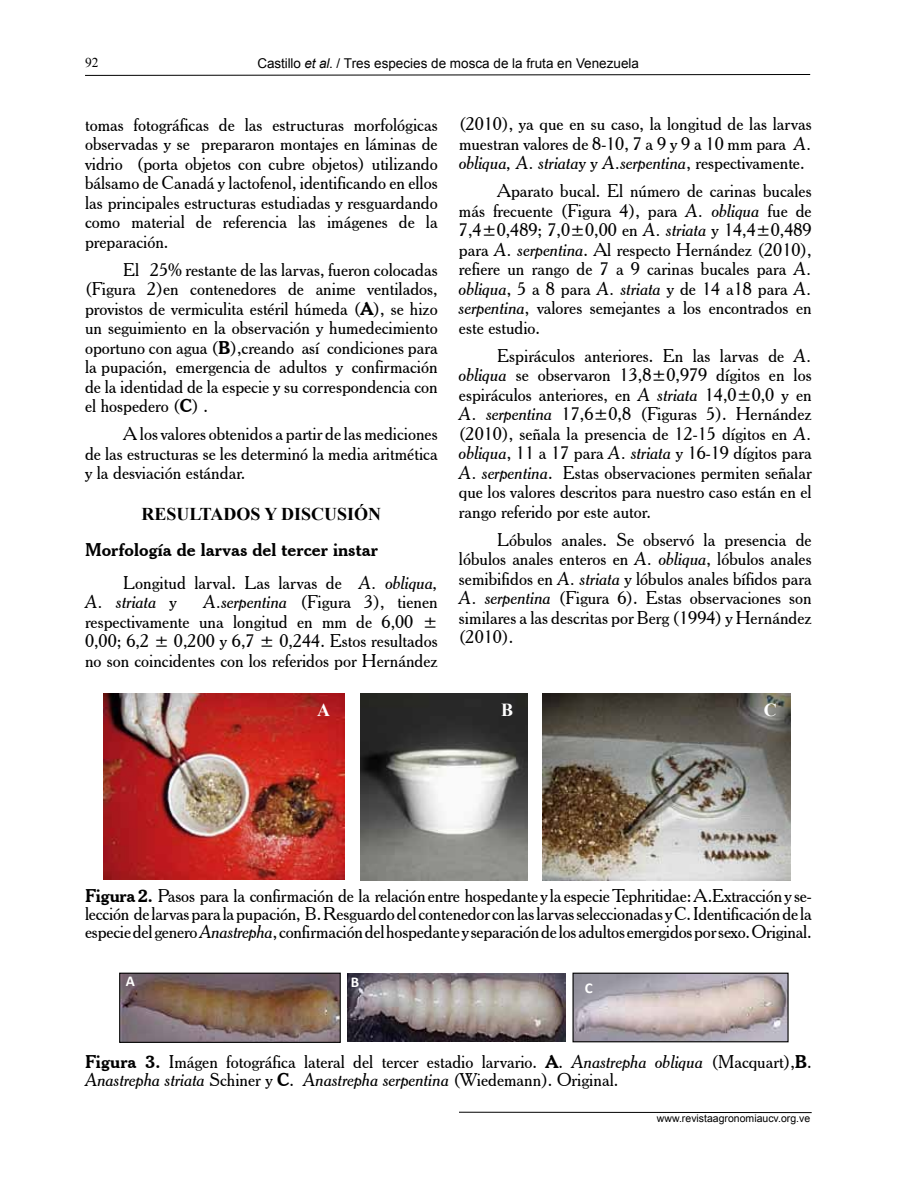
<style>
.page{position:relative;width:918px;height:1188px;background:#fff}
.page>*{position:absolute;margin:0;border:0;box-sizing:border-box;transform-origin:0 0}
.t1{font:700 18.3px "Times New Roman";color:#fff}
.t2{font:18px/19.5px "Cheltenham BT";color:#000;text-align:justify}
.t3{font:700 18px/32.2px "Cheltenham BT";color:#000}
.t4{font:700 18px "Times New Roman";color:#000}
.t5{font:italic 18px "Cheltenham BT";color:#000}
.t6{font:700 15px "Calibri";color:#fff}
.t7{font:13.5px "Arial";color:#000}
.t8{font:13.5px "Times New Roman";color:#000}
.t9{font:10.5px "Arial";color:#000}
.s1{font-style:italic}
.s2{font-weight:700}
.s3{font-weight:400}
.s4{font-weight:400;font-style:italic}
.s5{font-style:normal}
</style>
<div class="page">
<svg style="left:85px;top:74px;width:726px;height:2px"></svg>
<hr style="left:459px;top:1112px;width:353px;height:1px;background:#000">
<img style="left:542px;top:693px;width:248px;height:187px">
<img style="left:103px;top:693px;width:242px;height:187px">
<img style="left:361px;top:693px;width:166px;height:187px">
<img style="left:121px;top:975px;width:218px;height:66px">
<div style="left:119px;top:973px;width:222px;height:70px;border:1px solid #000"></div>
<img style="left:348px;top:974px;width:218px;height:67px">
<img style="left:574px;top:975px;width:213px;height:65px">
<div style="left:572px;top:973px;width:217px;height:69px;border:1px solid #000"></div>
<p class="t8" style="left:85px;top:54px;width:15px">92</p>
<p class="t7" style="left:258px;top:54px;width:383px">Castillo <span class="s1">et al</span>. / Tres especies de mosca de la fruta en Venezuela</p>
<p class="t2" style="left:85px;top:114px;width:354px">tomas fotográficas de las estructuras morfológicas observadas y se prepararon montajes en láminas de vidrio (porta objetos con cubre objetos) utilizando bálsamo de Canadá y lactofenol, identificando en ellos las principales estructuras estudiadas y resguardando como material de referencia las imágenes de la preparación.</p>
<p class="t2" style="left:85px;top:259px;width:354px;text-indent:38px">El 25% restante de las larvas, fueron colocadas (Figura 2)en contenedores de anime ventilados, provistos de vermiculita estéril húmeda (<span class="s2">A</span>), se hizo un seguimiento en la observación y humedecimiento oportuno con agua (<span class="s2">B</span>),creando así condiciones para la pupación, emergencia de adultos y confirmación de la identidad de la especie y su correspondencia con el hospedero (<span class="s2">C</span>) .</p>
<p class="t2" style="left:85px;top:424px;width:354px;text-indent:38px">A los valores obtenidos a partir de las mediciones de las estructuras se les determinó la media aritmética y la desviación estándar.</p>
<p class="t4" style="left:142px;top:501px;width:72px">RESULTAD</p>
<p class="t4" style="left:237px;top:501px;width:146px">OS Y DISCUSIÓN</p>
<p class="t3" style="left:123px;top:533px;width:316px;text-indent:-38px">Morfología de larvas del tercer instar<br><span class="s3">Longitud larval. Las larvas de</span> <span class="s4">A. obliqua,</span></p>
<p class="t5" style="left:85px;top:591px;width:93px">A. striata <span class="s5">y</span></p>
<p class="t2" style="left:85px;top:592px;width:354px;text-indent:118px"><span class="s1">A.serpentina</span> (Figura 3), tienen respectivamente una longitud en mm de 6,00 ± 0,00; 6,2 ± 0,200 y 6,7 ± 0,244. Estos resultados no son coincidentes con los referidos por Hernández</p>
<p class="t2" style="left:459px;top:114px;width:354px">(2010), ya que en su caso, la longitud de las larvas muestran valores de 8-10, 7 a 9 y 9 a 10 mm para <span class="s1">A. obliqua, A. striata</span>y y <span class="s1">A.serpentina</span>, respectivamente.</p>
<p class="t2" style="left:459px;top:181px;width:354px;text-indent:38px">Aparato bucal. El número de carinas bucales más frecuente (Figura 4), para <span class="s1">A. obliqua</span> fue de 7,4±0,489; 7,0±0,00 en <span class="s1">A. striata</span> y 14,4±0,489 para <span class="s1">A. serpentina</span>. Al respecto Hernández (2010), refiere un rango de 7 a 9 carinas bucales para <span class="s1">A. obliqua</span>, 5 a 8 para <span class="s1">A. striata</span> y de 14 a18 para <span class="s1">A. serpentina</span>, valores semejantes a los encontrados en este estudio.</p>
<p class="t2" style="left:459px;top:346px;width:354px;text-indent:38px">Espiráculos anteriores. En las larvas de <span class="s1">A. obliqua</span> se observaron 13,8±0,979 dígitos en los espiráculos anteriores, en <span class="s1">A striata</span> 14,0±0,0 y en <span class="s1">A. serpentina</span> 17,6±0,8 (Figuras 5). Hernández (2010), señala la presencia de 12-15 dígitos en <span class="s1">A. obliqua</span>, 11 a 17 para <span class="s1">A. striata</span> y 16-19 dígitos para <span class="s1">A. serpentina</span>. Estas observaciones permiten señalar que los valores descritos para nuestro caso están en el rango referido por este autor.</p>
<p class="t2" style="left:459px;top:530px;width:354px;text-indent:38px">Lóbulos anales. Se observó la presencia de lóbulos anales enteros en <span class="s1">A. obliqua</span>, lóbulos anales semibifidos en <span class="s1">A. striata</span> y lóbulos anales bífidos para <span class="s1">A. serpentina</span> (Figura 6). Estas observaciones son similares a las descritas por Berg (1994) y Hernández (2010).</p>
<p class="t1" style="left:317px;top:698px;width:14px">A</p>
<p class="t1" style="left:501px;top:698px;width:13px">B</p>
<p class="t1" style="left:764px;top:698px;width:14px">C</p>
<p class="t2" style="left:85px;top:887px;width:728px;line-height:18px"><span class="s2">Figura 2.</span> Pasos para la confirmación de la relación entre hospedante y la especie Tephritidae: A.Extracción y se&shy;lección de larvas para la pupación, B. Resguardo del contenedor con las larvas seleccionadas y C. Identificación de la especie del genero <span class="s1">Anastrepha</span>, confirmación del hospedante y separación de los adultos emergidos por sexo. Original.</p>
<p class="t6" style="left:126px;top:971px;width:11px">A</p>
<p class="t6" style="left:351px;top:972px;width:10px">B</p>
<p class="t6" style="left:585px;top:978px;width:9px">C</p>
<p class="t2" style="left:85px;top:1053px;width:728px;line-height:18px"><span class="s2">Figura 3.</span> Imágen fotográfica lateral del tercer estadio larvario. <span class="s2">A</span>. <span class="s1">Anastrepha obliqua</span> (Macquart),<span class="s2">B</span>.<br><span class="s1">Anastrepha striata</span> Schiner y <span class="s2">C</span>. <span class="s1">Anastrepha serpentina</span> (Wiedemann). Original.</p>
<p class="t9" style="left:657px;top:1112px;width:155px">www.revistaagronomiaucv.org.ve</p>
</div>
